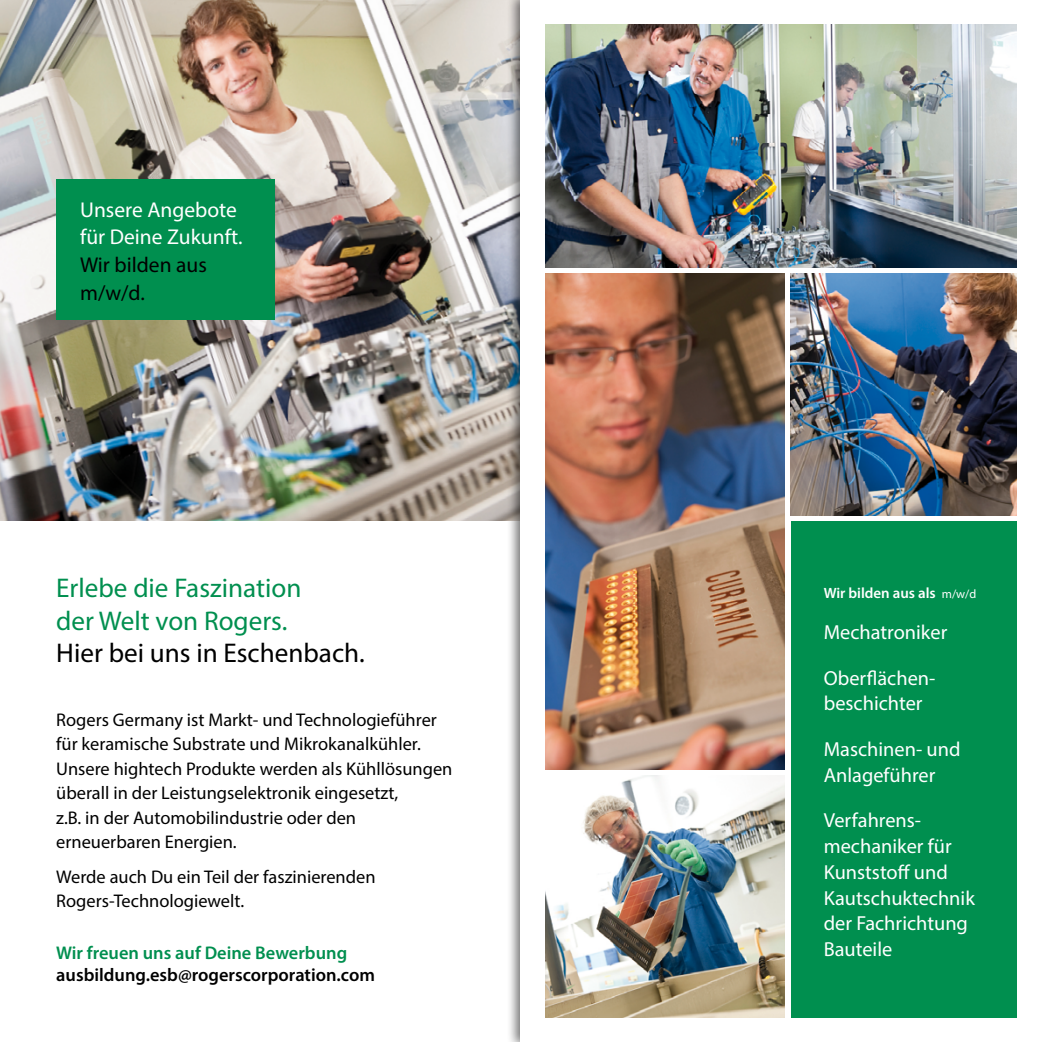
<style>
.page{position:relative;width:1042px;height:1042px;background:#fff}
.page>*{position:absolute;margin:0;border:0;box-sizing:border-box;transform-origin:0 0}
.t1{font:27.12px/32.6px "Myriad Pro";color:#008f4f}
.t2{font:27.12px "Myriad Pro";color:#000}
.t3{font:21.53px/27.7px "Myriad Pro";color:#fff}
.t4{font:21.53px/27.7px "Myriad Pro";color:#000}
.t5{font:20.3px/25.7px "Myriad Pro";color:#fff}
.t6{font:18.38px/24.5px "Myriad Pro";color:#000}
.t7{font:600 18.38px "Myriad Pro";color:#000}
.t8{font:600 18.38px "Myriad Pro";color:#008f4f}
.t9{font:600 14.88px "Myriad Pro";color:#fff}
.s1{font-weight:400;font-size:12.25px}
</style>
<div class="page">
<img style="left:0;top:0;width:506px;height:521px">
<div style="left:56px;top:179px;width:218px;height:141px;background:#008f4f"></div>
<div style="left:506px;top:0;width:62px;height:1042px;background:#000;opacity:.55"></div>
<img style="left:520px;top:0;width:497px;height:1042px">
<div style="left:791px;top:521px;width:225px;height:496px;background:#008f4f"></div>
<p class="t3" style="left:80px;top:195px;width:164px">Unsere Angebote für Deine Zukunft.</p>
<p class="t4" style="left:80px;top:251px;width:128px">Wir bilden aus m/w/d.</p>
<h1 class="t1" style="left:56px;top:571px;width:247px">Erlebe die Faszination der Welt von Rogers.</h1>
<h1 class="t2" style="left:56px;top:636px;width:310px">Hier bei uns in Eschenbach.</h1>
<p class="t6" style="left:56px;top:707px;width:398px">Rogers Germany ist Markt- und Technologieführer für keramische Substrate und Mikrokanalkühler.<br>Unsere hightech Produkte werden als Kühllösungen überall in der Leistungselektronik eingesetzt,<br>z.B. in der Automobilindustrie oder den erneuerbaren Energien.</p>
<p class="t6" style="left:56px;top:864px;width:321px">Werde auch Du ein Teil der faszinierenden<br>Rogers-Technologiewelt.</p>
<p class="t8" style="left:56px;top:941px;width:292px">Wir freuen uns auf Deine Bewerbung</p>
<p class="t7" style="left:56px;top:963px;width:320px">ausbildung.esb@rogerscorporation.com</p>
<p class="t9" style="left:824px;top:584px;width:154px">Wir bilden aus als <span class="s1">m/w/d</span></p>
<p class="t5" style="left:824px;top:619px;width:125px">Mechatroniker</p>
<p class="t5" style="left:824px;top:664px;width:113px">Oberflächen&shy;beschichter</p>
<p class="t5" style="left:824px;top:736px;width:138px">Maschinen- und<br>Anlageführer</p>
<p class="t5" style="left:824px;top:807px;width:153px">Verfahrens&shy;mechaniker für<br>Kunststoff und<br>Kautschuktechnik der Fachrichtung<br>Bauteile</p>
<p class="t5" style="left:898px;top:859px;width:7px">f</p>
</div>
